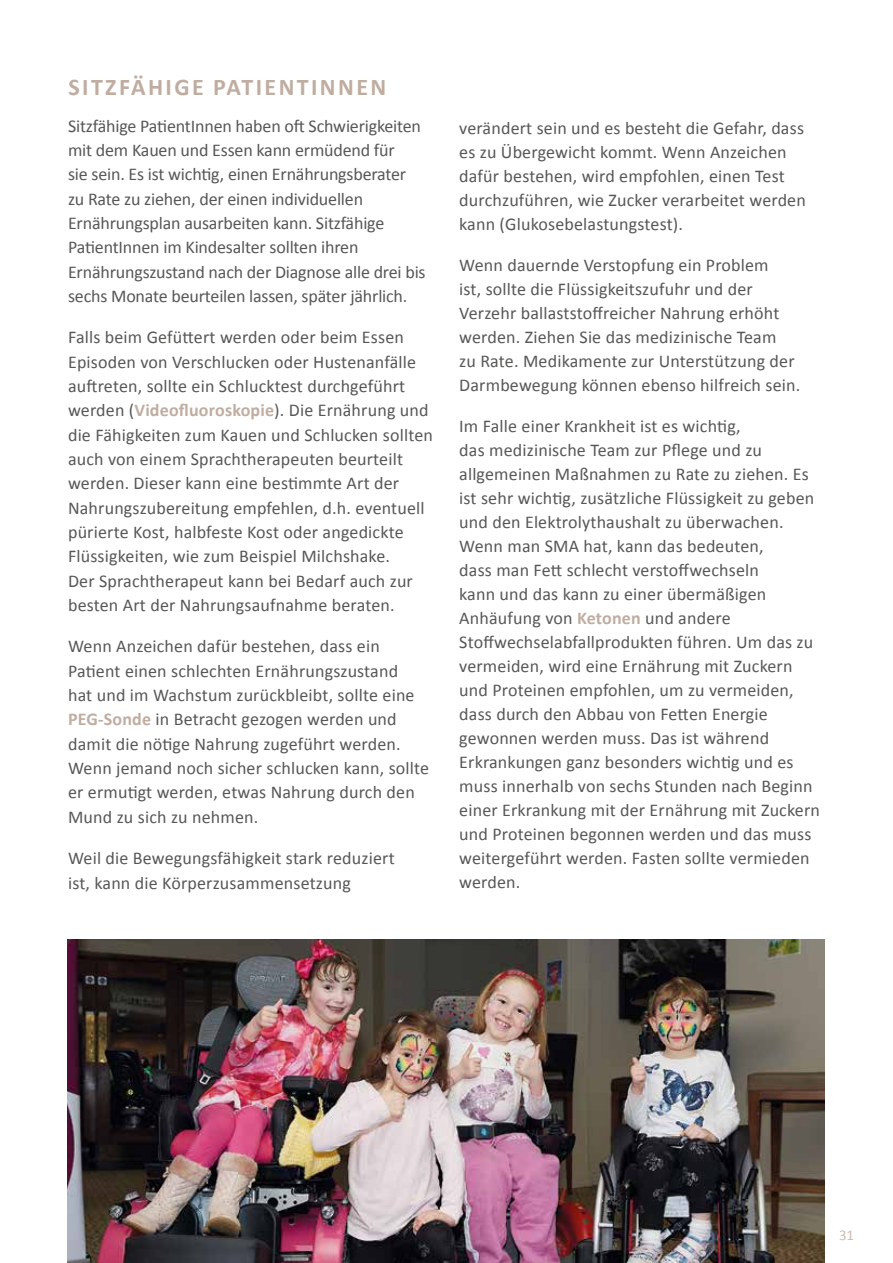
<style>
.page{position:relative;width:893px;height:1263px;background:#fff}
.page>*{position:absolute;margin:0;border:0;box-sizing:border-box;transform-origin:0 0}
.t1{font:700 24px "Calibri";letter-spacing:.1em;color:#c0ada1}
.t2{font:18px/24px "Calibri";letter-spacing:.01em;color:#575756}
.t3{font:18px/24.3px "Calibri";letter-spacing:-.01em;color:#575756}
.t4{font:15px "Calibri";color:#cbbdb3}
.s1{font-weight:700;color:#c0ada1}
</style>
<div class="page">
<img style="left:67px;top:940px;width:758px;height:323px">
<h1 class="t1" style="left:69px;top:71px;width:319px">SITZFÄHIGE PATIENTINNEN</h1>
<p class="t3" style="left:68px;top:114px;width:359px">Sitzfähige PatientInnen haben oft Schwierigkeiten mit dem Kauen und Essen kann ermüdend für<br>sie sein. Es ist wichtig, einen Ernährungsberater zu Rate zu ziehen, der einen individuellen Ernährungsplan ausarbeiten kann. Sitzfähige PatientInnen im Kindesalter sollten ihren Ernährungszustand nach der Diagnose alle drei bis sechs Monate beurteilen lassen, später jährlich.</p>
<p class="t2" style="left:68px;top:325px;width:366px">Falls beim Gefüttert werden oder beim Essen Episoden von Verschlucken oder Hustenanfälle auftreten, sollte ein Schlucktest durchgeführt werden (<span class="s1">Videofluoroskopie</span>). Die Ernährung und die Fähigkeiten zum Kauen und Schlucken sollten auch von einem Sprachtherapeuten beurteilt werden. Dieser kann eine bestimmte Art der Nahrungszubereitung empfehlen, d.h. eventuell pürierte Kost, halbfeste Kost oder angedickte Flüssigkeiten, wie zum Beispiel Milchshake.<br>Der Sprachtherapeut kann bei Bedarf auch zur besten Art der Nahrungsaufnahme beraten.</p>
<p class="t2" style="left:68px;top:634px;width:363px">Wenn Anzeichen dafür bestehen, dass ein Patient einen schlechten Ernährungszustand<br>hat und im Wachstum zurückbleibt, sollte eine <span class="s1">PEG-Sonde</span> in Betracht gezogen werden und damit die nötige Nahrung zugeführt werden.<br>Wenn jemand noch sicher schlucken kann, sollte er ermutigt werden, etwas Nahrung durch den Mund zu sich zu nehmen.</p>
<p class="t2" style="left:68px;top:846px;width:328px">Weil die Bewegungsfähigkeit stark reduziert ist, kann die Körperzusammensetzung</p>
<p class="t2" style="left:459px;top:116px;width:348px">verändert sein und es besteht die Gefahr, dass es zu Übergewicht kommt. Wenn Anzeichen dafür bestehen, wird empfohlen, einen Test durchzuführen, wie Zucker verarbeitet werden kann (Glukosebelastungstest).</p>
<p class="t2" style="left:459px;top:253px;width:343px">Wenn dauernde Verstopfung ein Problem<br>ist, sollte die Flüssigkeitszufuhr und der Verzehr ballaststoffreicher Nahrung erhöht werden. Ziehen Sie das medizinische Team<br>zu Rate. Medikamente zur Unterstützung der Darmbewegung können ebenso hilfreich sein.</p>
<p class="t2" style="left:459px;top:414px;width:362px">Im Falle einer Krankheit ist es wichtig,<br>das medizinische Team zur Pflege und zu allgemeinen Maßnahmen zu Rate zu ziehen. Es ist sehr wichtig, zusätzliche Flüssigkeit zu geben und den Elektrolythaushalt zu überwachen.<br>Wenn man SMA hat, kann das bedeuten,<br>dass man Fett schlecht verstoffwechseln<br>kann und das kann zu einer übermäßigen Anhäufung von <span class="s1">Ketonen</span> und andere Stoffwechselabfallprodukten führen. Um das zu vermeiden, wird eine Ernährung mit Zuckern und Proteinen empfohlen, um zu vermeiden, dass durch den Abbau von Fetten Energie gewonnen werden muss. Das ist während Erkrankungen ganz besonders wichtig und es muss innerhalb von sechs Stunden nach Beginn einer Erkrankung mit der Ernährung mit Zuckern und Proteinen begonnen werden und das muss weitergeführt werden. Fasten sollte vermieden werden.</p>
<p class="t4" style="left:839px;top:1226px;width:17px">31</p>
</div>
